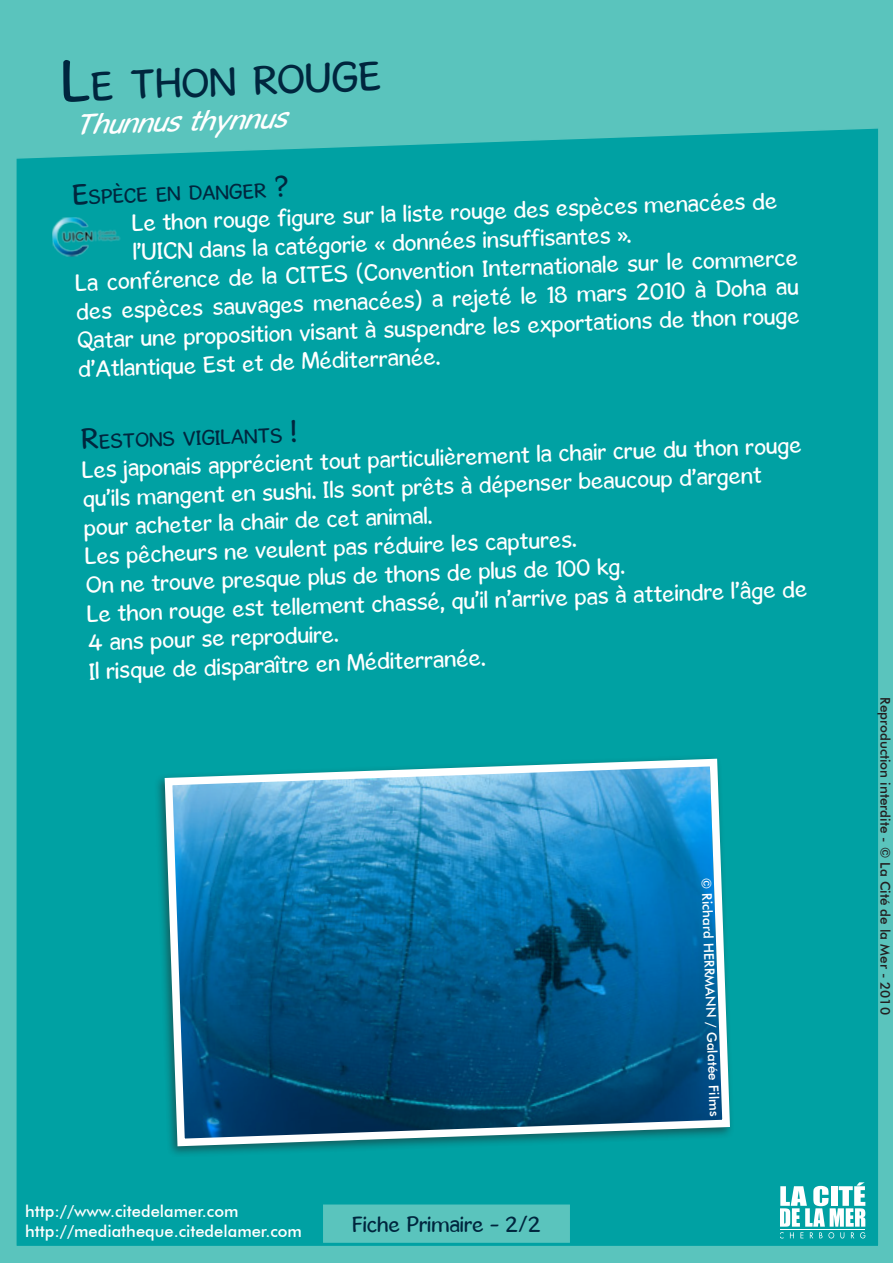
<style>
.page{position:relative;width:893px;height:1263px;background:#fff}
.page>*{position:absolute;margin:0;border:0;box-sizing:border-box;transform-origin:0 0}
.t1{font:42px "Gosmick Sans";color:#00263e}
.t2{font:italic 30px "Gosmick Sans";color:#fff}
.t3{font:24px/28.8px "Gosmick Sans";color:#fff}
.t4{font:22.5px "Gosmick Sans";color:#00263e}
.t5{font:21px "Gosmick Sans";color:#00263e}
.t6{font:500 16.5px/19.8px "Futura BT";color:#fff}
.t7{font:500 13.5px "Futura BT";color:#231f20}
.t8{font:500 13.5px "Futura BT";color:#fff}
.s1{font-size:60px}
.s2{font-size:30px}
</style>
<div class="page">
<div style="left:0;top:161px;width:893px;height:1102px;background:#00a1a3"></div>
<svg style="left:0;top:0;width:893px;height:161px;background:#50c0ba"></svg>
<svg style="left:780px;top:1182px;width:85px;height:44px"></svg>
<hr style="left:780px;top:1229px;width:85px;height:1px;background:#fff">
<svg style="left:780px;top:1232px;width:4px;height:6px"></svg>
<svg style="left:790px;top:1232px;width:4px;height:6px"></svg>
<svg style="left:800px;top:1232px;width:3px;height:6px"></svg>
<svg style="left:810px;top:1232px;width:3px;height:6px"></svg>
<svg style="left:819px;top:1232px;width:3px;height:6px"></svg>
<svg style="left:828px;top:1232px;width:6px;height:6px"></svg>
<svg style="left:840px;top:1232px;width:4px;height:6px"></svg>
<svg style="left:851px;top:1232px;width:3px;height:6px"></svg>
<svg style="left:860px;top:1232px;width:5px;height:6px"></svg>
<img style="left:52px;top:216px;width:70px;height:41px">
<div style="left:153px;top:753px;width:581px;height:404px;background:#00a1a3"></div>
<svg style="left:161px;top:758px;width:570px;height:392px;background:#1e76a0"></svg>
<div style="left:323px;top:1204px;width:247px;height:39px;background:#5ac4bd;border:2px solid #5ac4bd"></div>
<h1 class="t1" style="left:60px;top:61px;width:321px;rotate:-2deg"><span class="s1">L</span>e thon rouge</h1>
<p class="t2" style="left:73px;top:106px;width:214px;rotate:-2deg">Thunnus thynnus</p>
<p class="t5" style="left:72px;top:184px;width:218px;rotate:-2deg"><span class="s2">E</span>spèce en danger <span class="s2">?</span></p>
<p class="t3" style="left:131px;top:209px;width:647px;rotate:-2deg">Le thon rouge figure sur la liste rouge des espèces menacées de</p>
<p class="t3" style="left:132px;top:237px;width:500px;rotate:-2deg">l’UICN dans la catégorie « données insuffisantes ».</p>
<p class="t3" style="left:75px;top:268px;width:724px;rotate:-2deg">La conférence de la CITES (Convention Internationale sur le commerce</p>
<p class="t3" style="left:76px;top:297px;width:724px;rotate:-2deg">des espèces sauvages menacées) a rejeté le 18 mars 2010 à Doha au</p>
<p class="t3" style="left:77px;top:326px;width:724px;rotate:-2deg">Qatar une proposition visant à suspendre les exportations de thon rouge</p>
<p class="t3" style="left:78px;top:355px;width:364px;rotate:-2deg">d’Atlantique Est et de Méditerranée.</p>
<p class="t5" style="left:80px;top:429px;width:217px;rotate:-2deg"><span class="s2">R</span>estons vigilants <span class="s2">!</span></p>
<p class="t3" style="left:81px;top:455px;width:722px;rotate:-2deg">Les japonais apprécient tout particulièrement la chair crue du thon rouge qu’ils mangent en sushi. Ils sont prêts à dépenser beaucoup d’argent pour acheter la chair de cet animal.<br>Les pêcheurs ne veulent pas réduire les captures.<br>On ne trouve presque plus de thons de plus de 100 kg.<br>Le thon rouge est tellement chassé, qu’il n’arrive pas à atteindre l’âge de 4 ans pour se reproduire.<br>Il risque de disparaître en Méditerranée.</p>
<p class="t6" style="left:25px;top:1201px;width:278px">http://www.citedelamer.com http://mediatheque.citedelamer.com</p>
<p class="t4" style="left:352px;top:1211px;width:190px">Fiche Primaire - 2/2</p>
<p class="t8" style="left:714px;top:877px;width:240px;rotate:88deg">© Richard HERRMANN / Galatée Films</p>
<p class="t7" style="left:894px;top:697px;width:319px;rotate:90deg">Reproduction interdite - © La Cité de la Mer - 2010</p>
</div>
